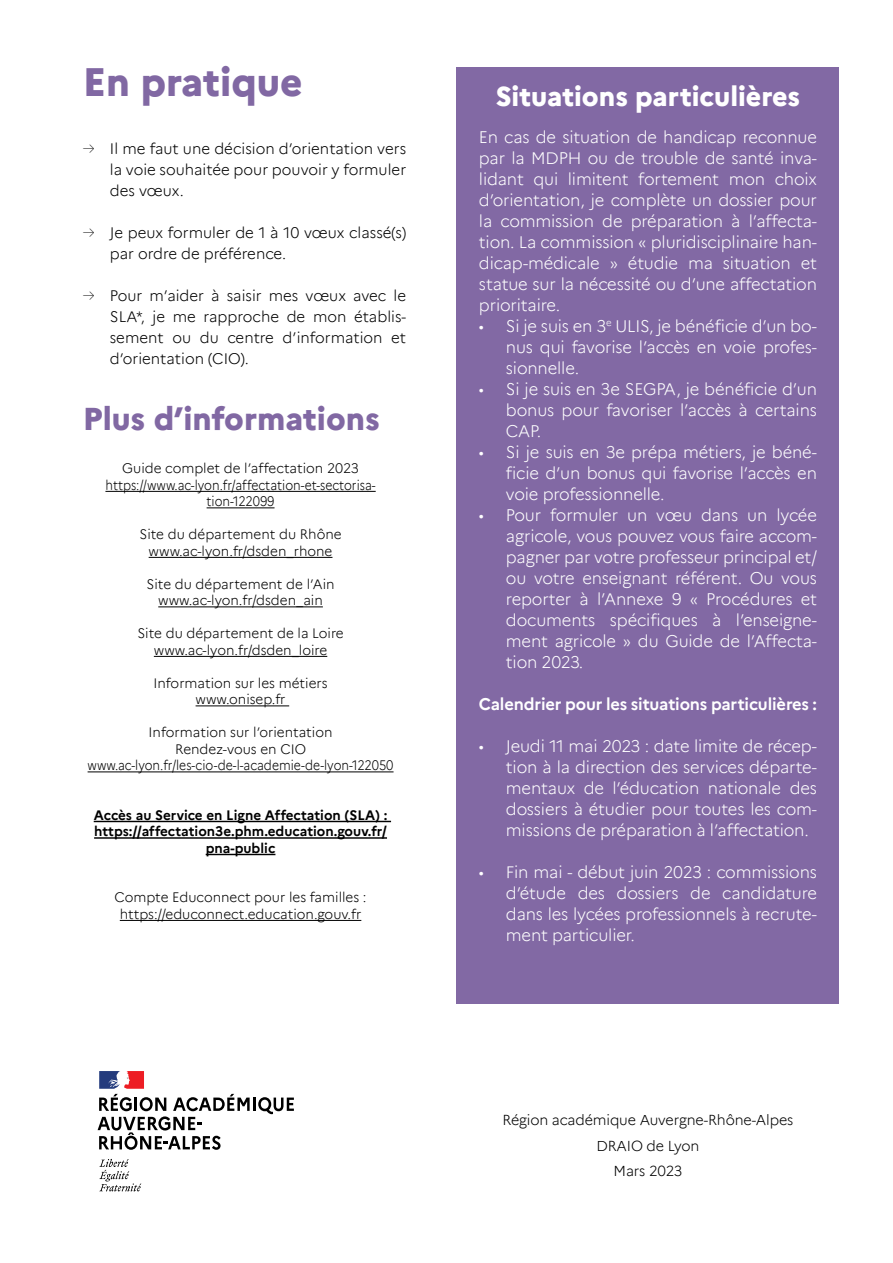
<style>
.page{position:relative;width:893px;height:1263px;background:#fff}
.page>*{position:absolute;margin:0;border:0;box-sizing:border-box;transform-origin:0 0}
._05_TEXTE_COURANT{font:800 39px "Marianne";color:#8168a3}
._05_TEXTE_COURANT-2{font:800 31.5px "Marianne";color:#8168a3}
.t1{font:800 27px "Marianne";color:#fff}
._05_TEXTE_COURANT-3{font:300 16.5px/21px "Marianne";letter-spacing:-.01em;color:#fff;text-align:justify}
._05_TEXTE_COURANT-4{font:700 16.5px "Marianne";letter-spacing:-.01em;color:#fff}
.t2{font:300 15px/21px "Marianne";color:#000;text-align:justify}
.s_courant{font:300 14.25px "Marianne";letter-spacing:-.01em;color:#000}
._05_TEXTE_COURANT-5{font:300 13.5px "Marianne";color:#000}
._05_TEXTE_COURANT-6{font:300 13.5px/16.5px "Marianne";color:#000;text-align:center;scale:.9 1}
._05_TEXTE_COURANT-7{font:700 13.5px/16.5px "Marianne";color:#000;text-align:center}
.s1{font-weight:100;font-style:italic}
</style>
<div class="page">
<div style="left:457px;top:67px;width:382px;height:936px;background:#8269a4"></div>
<hr style="left:105px;top:491px;width:271px;height:1px;background:#000">
<hr style="left:207px;top:507px;width:68px;height:1px;background:#000">
<hr style="left:149px;top:557px;width:183px;height:1px;background:#000">
<hr style="left:158px;top:606px;width:165px;height:1px;background:#000">
<hr style="left:154px;top:656px;width:173px;height:1px;background:#000">
<hr style="left:196px;top:705px;width:93px;height:1px;background:#000">
<hr style="left:88px;top:771px;width:306px;height:1px;background:#000">
<hr style="left:94px;top:821px;width:297px;height:1px;background:#000">
<hr style="left:94px;top:837px;width:293px;height:2px;background:#000">
<hr style="left:206px;top:854px;width:69px;height:1px;background:#000">
<hr style="left:120px;top:920px;width:241px;height:1px;background:#000">
<svg style="left:99px;top:1159px;width:42px;height:32px"></svg>
<hr style="left:253px;top:1097px;width:3px;height:14px;background:#000">
<svg style="left:258px;top:1097px;width:36px;height:17px"></svg>
<svg style="left:98px;top:1071px;width:152px;height:79px"></svg>
<p class="_05_TEXTE_COURANT" style="left:83px;top:52px;width:221px">En pratique</p>
<p class="t2" style="left:110px;top:137px;width:298px;text-indent:-27px"><span class="s1">→</span> Il me faut une décision d’orientation vers la voie souhaitée pour pouvoir y formuler des vœux.</p>
<p class="t2" style="left:110px;top:221px;width:298px;text-indent:-27px"><span class="s1">→</span> Je peux formuler de 1 à 10 vœux classé(s) par ordre de préférence.</p>
<p class="t2" style="left:110px;top:284px;width:298px;text-indent:-27px"><span class="s1">→</span> Pour m’aider à saisir mes vœux avec le SLA*, je me rapproche de mon établis&shy;sement ou du centre d’information et d’orientation (CIO).</p>
<p class="_05_TEXTE_COURANT-2" style="left:83px;top:395px;width:298px">Plus d’informations</p>
<p class="_05_TEXTE_COURANT-5" style="left:122px;top:458px;width:238px">Guide complet de l’affectation 2023</p>
<p class="_05_TEXTE_COURANT-6" style="left:105px;top:475px;width:302px">https://www.ac-lyon.fr/affectation-et-sectorisa&shy;tion-122099</p>
<p class="_05_TEXTE_COURANT-5" style="left:139px;top:524px;width:204px">Site du département du Rhône</p>
<p class="_05_TEXTE_COURANT-5" style="left:149px;top:540px;width:185px">www.ac-lyon.fr/dsden_rhone</p>
<p class="_05_TEXTE_COURANT-5" style="left:147px;top:573px;width:190px">Site du département de l’Ain</p>
<p class="_05_TEXTE_COURANT-5" style="left:158px;top:590px;width:166px">www.ac-lyon.fr/dsden_ain</p>
<p class="_05_TEXTE_COURANT-5" style="left:137px;top:623px;width:208px">Site du département de la Loire</p>
<p class="_05_TEXTE_COURANT-5" style="left:154px;top:639px;width:175px">www.ac-lyon.fr/dsden_loire</p>
<p class="_05_TEXTE_COURANT-5" style="left:153px;top:672px;width:176px">Information sur les métiers</p>
<p class="_05_TEXTE_COURANT-5" style="left:196px;top:689px;width:91px">www.onisep.fr</p>
<p class="_05_TEXTE_COURANT-5" style="left:149px;top:722px;width:185px">Information sur l’orientation</p>
<p class="_05_TEXTE_COURANT-5" style="left:175px;top:738px;width:133px">Rendez-vous en CIO</p>
<p class="_05_TEXTE_COURANT-6" style="left:88px;top:756px;width:341px">www.ac-lyon.fr/les-cio-de-l-academie-de-lyon-122050</p>
<p class="_05_TEXTE_COURANT-7" style="left:94px;top:805px;width:295px">Accès au Service en Ligne Affectation (SLA) : https://affectation3e.phm.education.gouv.fr/ pna-public</p>
<p class="_05_TEXTE_COURANT-5" style="left:115px;top:887px;width:254px">Compte Educonnect pour les familles :</p>
<p class="_05_TEXTE_COURANT-5" style="left:120px;top:903px;width:243px">https://educonnect.education.gouv.fr</p>
<p class="t1" style="left:496px;top:76px;width:306px">Situations particulières</p>
<p class="_05_TEXTE_COURANT-3" style="left:479px;top:125px;width:340px">En cas de situation de handicap reconnue par la MDPH ou de trouble de santé inva&shy;lidant qui limitent fortement mon choix d’orientation, je complète un dossier pour la commission de préparation à l’affecta&shy;tion. La commission « pluridisciplinaire han&shy;dicap-médicale » étudie ma situation et statue sur la nécessité ou d’une affectation prioritaire.</p>
<p class="_05_TEXTE_COURANT-3" style="left:506px;top:314px;width:313px;text-indent:-27px">• Si je suis en 3<sup>e</sup> ULIS, je bénéficie d’un bo&shy;nus qui favorise l’accès en voie profes&shy;sionnelle.</p>
<p class="_05_TEXTE_COURANT-3" style="left:506px;top:377px;width:313px;text-indent:-27px">• Si je suis en 3e SEGPA, je bénéficie d’un bonus pour favoriser l’accès à certains CAP.</p>
<p class="_05_TEXTE_COURANT-3" style="left:506px;top:440px;width:313px;text-indent:-27px">• Si je suis en 3e prépa métiers, je béné&shy;ficie d’un bonus qui favorise l’accès en voie professionnelle.</p>
<p class="_05_TEXTE_COURANT-3" style="left:506px;top:503px;width:313px;text-indent:-27px">• Pour formuler un vœu dans un lycée agricole, vous pouvez vous faire accom&shy;pagner par votre professeur principal et/ ou votre enseignant référent. Ou vous reporter à l’Annexe 9 « Procédures et documents spécifiques à l’enseigne&shy;ment agricole » du Guide de l’Affecta&shy;tion 2023.</p>
<p class="_05_TEXTE_COURANT-4" style="left:479px;top:691px;width:340px">Calendrier pour les situations particulières :</p>
<p class="_05_TEXTE_COURANT-3" style="left:506px;top:734px;width:313px;text-indent:-27px">• Jeudi 11 mai 2023 : date limite de récep&shy;tion à la direction des services départe&shy;mentaux de l’éducation nationale des dossiers à étudier pour toutes les com&shy;missions de préparation à l’affectation.</p>
<p class="_05_TEXTE_COURANT-3" style="left:506px;top:860px;width:313px;text-indent:-27px">• Fin mai - début juin 2023 : commissions d’étude des dossiers de candidature dans les lycées professionnels à recrute&shy;ment particulier.</p>
<p class="s_courant" style="left:502px;top:1109px;width:292px">Région académique Auvergne-Rhône-Alpes</p>
<p class="s_courant" style="left:596px;top:1135px;width:105px">DRAIO de Lyon</p>
<p class="s_courant" style="left:614px;top:1160px;width:70px">Mars 2023</p>
</div>
